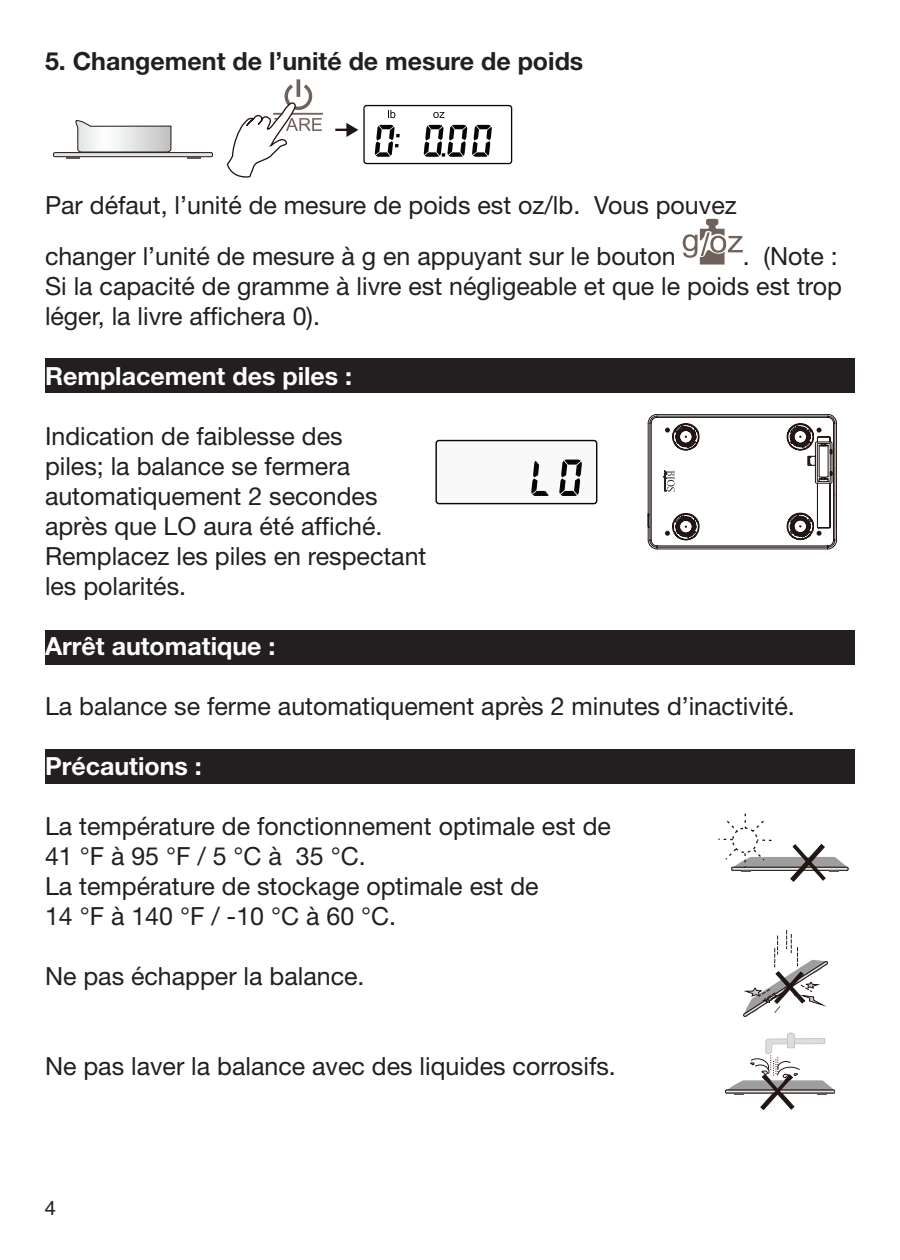
<style>
.page{position:relative;width:900px;height:1260px;background:#fff}
.page>*{position:absolute;margin:0;border:0;box-sizing:border-box;transform-origin:0 0}
.t1{font:25px/30px "Helvetica Neue";color:#231f20}
.t2{font:700 25px "Helvetica Neue";color:#fff}
.t3{font:700 25px "Helvetica Neue";color:#231f20}
.t4{font:20px "Helvetica";color:#231f20}
</style>
<div class="page">
<div style="left:45px;top:358px;width:810px;height:34px;background:#231f20"></div>
<div style="left:45px;top:630px;width:810px;height:35px;background:#231f20"></div>
<div style="left:45px;top:749px;width:810px;height:34px;background:#231f20"></div>
<hr style="left:54px;top:153px;width:159px;height:4px;background:#e4e5e5">
<div style="left:53px;top:152px;width:160px;height:5px;border:1px solid #211613"></div>
<svg style="left:67px;top:120px;width:105px;height:38px"></svg>
<svg style="left:187px;top:157px;width:13px;height:1px"></svg>
<svg style="left:335px;top:123px;width:23px;height:14px"></svg>
<svg style="left:226px;top:79px;width:97px;height:98px"></svg>
<div style="left:363px;top:105px;width:149px;height:59px;border:1px solid #080705;border-radius:3px"></div>
<svg style="left:388px;top:110px;width:7px;height:8px"></svg>
<svg style="left:433px;top:112px;width:12px;height:6px"></svg>
<svg style="left:424px;top:125px;width:68px;height:32px"></svg>
<svg style="left:375px;top:125px;width:25px;height:32px"></svg>
<svg style="left:683px;top:219px;width:60px;height:46px"></svg>
<svg style="left:718px;top:814px;width:130px;height:67px"></svg>
<svg style="left:744px;top:930px;width:84px;height:87px"></svg>
<svg style="left:725px;top:1033px;width:110px;height:77px"></svg>
<div style="left:436px;top:441px;width:161px;height:63px;background:#f9f9f9;border-radius:3px"></div>
<div style="left:435px;top:440px;width:162px;height:64px;border:1px solid #080705;border-radius:3px"></div>
<svg style="left:559px;top:459px;width:23px;height:37px"></svg>
<svg style="left:531px;top:461px;width:18px;height:35px"></svg>
<svg style="left:648px;top:414px;width:189px;height:135px"></svg>
<p class="t3" style="left:45px;top:45px;width:540px">5. Changement de l’unité de mesure de poids</p>
<p class="t1" style="left:45px;top:179px;width:693px;line-height:50.8px">Par défaut, l’unité de mesure de poids est oz/lb. Vous pouvez changer l’unité de mesure à g en appuyant sur le bouton</p>
<p class="t1" style="left:45px;top:240px;width:798px;text-indent:698px">. (Note :<br>Si la capacité de gramme à livre est négligeable et que le poids est trop léger, la livre affichera 0).</p>
<p class="t2" style="left:45px;top:360px;width:309px">Remplacement des piles :</p>
<p class="t1" style="left:45px;top:420px;width:383px">Indication de faiblesse des<br>piles; la balance se fermera automatiquement 2 secondes après que LO aura été affiché.<br>Remplacez les piles en respectant les polarités.</p>
<p class="t2" style="left:45px;top:630px;width:232px">Arrêt automatique :</p>
<p class="t1" style="left:45px;top:690px;width:751px">La balance se ferme automatiquement après 2 minutes d’inactivité.</p>
<p class="t2" style="left:45px;top:750px;width:158px">Précautions :</p>
<p class="t1" style="left:45px;top:810px;width:567px">La température de fonctionnement optimale est de<br>41 °F à 95 °F / 5 °C à 35 °C.</p>
<p class="t1" style="left:45px;top:870px;width:495px">La température de stockage optimale est de<br>14 °F à 140 °F / -10 °C à 60 °C.</p>
<p class="t1" style="left:45px;top:960px;width:321px">Ne pas échapper la balance.</p>
<p class="t1" style="left:45px;top:1050px;width:572px">Ne pas laver la balance avec des liquides corrosifs.</p>
<p class="t4" style="left:45px;top:1197px;width:13px">4</p>
</div>
